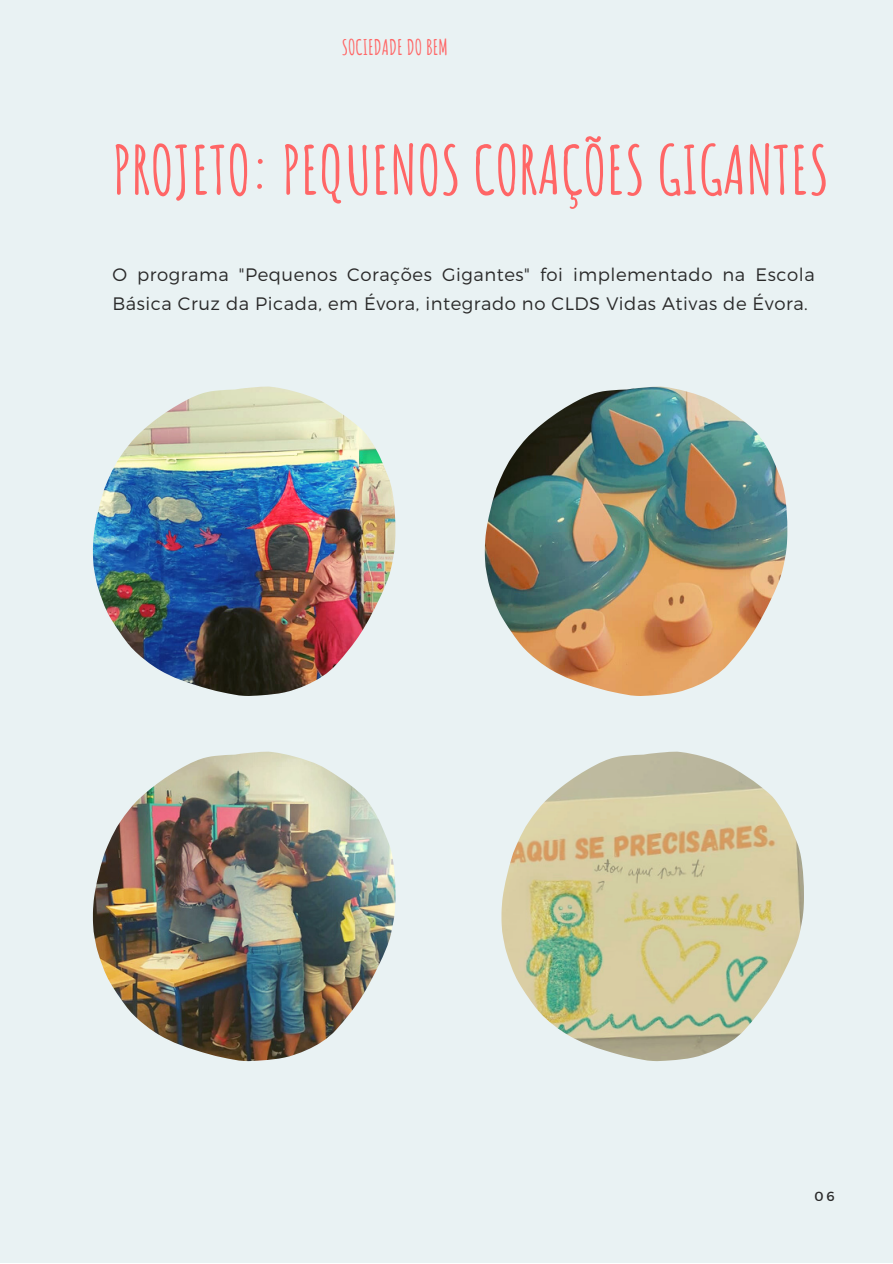
<style>
.page{position:relative;width:893px;height:1264px;background:#fff}
.page>*{position:absolute;margin:0;border:0;box-sizing:border-box;transform-origin:0 0}
.t1{font:700 66px "Amatic SC";color:#f66}
.t2{font:700 21px "Amatic SC";color:#f66}
.t3{font:300 18px/29.2px "Montserrat";letter-spacing:.03em;color:#2a2a2a}
.t4{font:13.2px "Montserrat";color:#2a2a2a}
</style>
<div class="page">
<div style="left:0;top:0;width:892px;height:1262px;background:#e9f2f3"></div>
<img style="left:485px;top:386px;width:302px;height:309px">
<img style="left:501px;top:751px;width:302px;height:310px">
<img style="left:93px;top:751px;width:302px;height:310px">
<img style="left:93px;top:386px;width:302px;height:309px">
<p class="t2" style="left:342px;top:33px;width:108px">SOCIEDADE DO BEM</p>
<p class="t1" style="left:112px;top:127px;width:718px">PROJETO: PEQUENOS CORAÇÕES GIGANTES</p>
<p class="t3" style="left:112px;top:259px;width:703px">O programa "Pequenos Corações Gigantes" foi implementado na Escola<br>Básica Cruz da Picada, em Évora, integrado no CLDS Vidas Ativas de Évora.</p>
<p class="t4" style="left:814px;top:1187px;width:22px">06</p>
</div>
